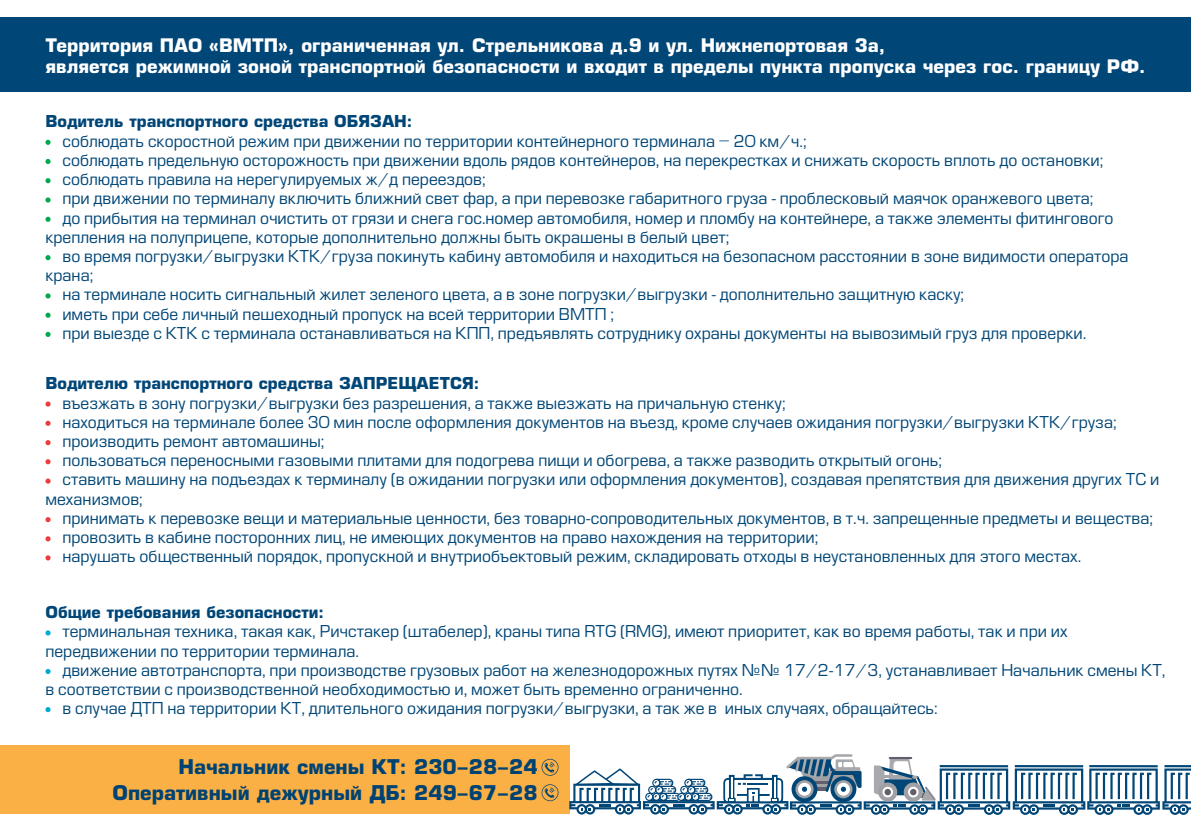
<style>
.page{position:relative;width:1191px;height:840px;background:#fff}
.page>*{position:absolute;margin:0;border:0;box-sizing:border-box;transform-origin:0 0}
.t1{font:700 19.8px/25.4px "Europe C";color:#004373;text-align:right}
.t2{font:700 18.2px/21.8px "Europe C";color:#fff}
.t3{font:16px/19.2px "Europe C";color:#004677}
.t4{font:700 16px "Europe C";color:#004677}
.s1{font-family:"Myriad Pro"}
</style>
<div class="page">
<div style="left:0;top:17px;width:1191px;height:74px;background:#004677"></div>
<div style="left:0;top:745px;width:569px;height:68px;background:#fbb045"></div>
<svg style="left:541px;top:758px;width:17px;height:17px"></svg>
<svg style="left:541px;top:784px;width:17px;height:16px"></svg>
<svg style="left:569px;top:753px;width:622px;height:61px"></svg>
<svg style="left:45px;top:401px;width:6px;height:5px"></svg>
<svg style="left:45px;top:420px;width:6px;height:5px"></svg>
<svg style="left:45px;top:440px;width:6px;height:5px"></svg>
<svg style="left:45px;top:459px;width:6px;height:5px"></svg>
<svg style="left:45px;top:478px;width:6px;height:5px"></svg>
<svg style="left:45px;top:517px;width:6px;height:5px"></svg>
<svg style="left:45px;top:536px;width:6px;height:5px"></svg>
<svg style="left:45px;top:555px;width:6px;height:5px"></svg>
<svg style="left:45px;top:140px;width:6px;height:5px"></svg>
<svg style="left:45px;top:159px;width:6px;height:5px"></svg>
<svg style="left:45px;top:178px;width:6px;height:5px"></svg>
<svg style="left:45px;top:197px;width:6px;height:5px"></svg>
<svg style="left:45px;top:216px;width:6px;height:6px"></svg>
<svg style="left:45px;top:255px;width:6px;height:5px"></svg>
<svg style="left:45px;top:293px;width:6px;height:5px"></svg>
<svg style="left:45px;top:312px;width:6px;height:5px"></svg>
<svg style="left:45px;top:331px;width:6px;height:6px"></svg>
<svg style="left:45px;top:630px;width:6px;height:5px"></svg>
<svg style="left:45px;top:669px;width:6px;height:4px"></svg>
<svg style="left:45px;top:707px;width:6px;height:4px"></svg>
<p class="t2" style="left:45px;top:34px;width:1102px">Территория ПАО «ВМТП», ограниченная ул. Стрельникова д.9 и ул. Нижнепортовая 3а,<br>является режимной зоной транспортной безопасности и входит в пределы пункта пропуска через гос. границу РФ.</p>
<p class="t4" style="left:45px;top:112px;width:369px">Водитель транспортного средства ОБЯЗАН:</p>
<p class="t3" style="left:62px;top:131px;width:746px">соблюдать скоростной режим при движении по территории контейнерного терминала – 20 км/ч.;</p>
<p class="t3" style="left:62px;top:150px;width:1042px">соблюдать предельную осторожность при движении вдоль рядов контейнеров, на перекрестках и снижать скорость вплоть до остановки;</p>
<p class="t3" style="left:62px;top:170px;width:425px">соблюдать правила на нерегулируемых ж/д переездов;</p>
<p class="t3" style="left:62px;top:189px;width:1032px">при движении по терминалу включить ближний свет фар, а при перевозке габаритного груза <span class="s1">-</span> проблесковый маячок оранжевого цвета;</p>
<p class="t3" style="left:62px;top:208px;width:1052px">до прибытия на терминал очистить от грязи и снега гос.номер автомобиля, номер и пломбу на контейнере, а также элементы фитингового</p>
<p class="t3" style="left:45px;top:227px;width:685px">крепления на полуприцепе, которые дополнительно должны быть окрашены в белый цвет;</p>
<p class="t3" style="left:62px;top:246px;width:1067px">во время погрузки/выгрузки КТК/груза покинуть кабину автомобиля и находиться на безопасном расстоянии в зоне видимости оператора</p>
<p class="t3" style="left:45px;top:266px;width:49px">крана;</p>
<p class="t3" style="left:62px;top:285px;width:903px">на терминале носить сигнальный жилет зеленого цвета, а в зоне погрузки/выгрузки <span class="s1">-</span> дополнительно защитную каску;</p>
<p class="t3" style="left:62px;top:304px;width:553px">иметь при себе личный пешеходный пропуск на всей территории ВМТП ;</p>
<p class="t3" style="left:62px;top:323px;width:1025px">при выезде с КТК с терминала останавливаться на КПП, предъявлять сотруднику охраны документы на вывозимый груз для проверки.</p>
<p class="t4" style="left:45px;top:373px;width:436px">Водителю транспортного средства ЗАПРЕЩАЕТСЯ:</p>
<p class="t3" style="left:62px;top:393px;width:724px">въезжать в зону погрузки/выгрузки без разрешения, а также выезжать на причальную стенку;</p>
<p class="t3" style="left:62px;top:412px;width:1055px">находиться на терминале более 30 мин после оформления документов на въезд, кроме случаев ожидания погрузки/выгрузки КТК/груза;</p>
<p class="t3" style="left:62px;top:431px;width:264px">производить ремонт автомашины;</p>
<p class="t3" style="left:62px;top:450px;width:881px">пользоваться переносными газовыми плитами для подогрева пищи и обогрева, а также разводить открытый огонь;</p>
<p class="t3" style="left:62px;top:470px;width:1098px">ставить машину на подъездах к терминалу (в ожидании погрузки или оформления документов), создавая препятствия для движения других ТС и</p>
<p class="t3" style="left:45px;top:489px;width:99px">механизмов;</p>
<p class="t3" style="left:62px;top:508px;width:1092px">принимать к перевозке вещи и материальные ценности, без товарно<span class="s1">-</span>сопроводительных документов, в т.ч. запрещенные предметы и вещества;</p>
<p class="t3" style="left:62px;top:527px;width:757px">провозить в кабине посторонних лиц, не имеющих документов на право нахождения на территории;</p>
<p class="t3" style="left:62px;top:546px;width:1020px">нарушать общественный порядок, пропускной и внутриобъектовый режим, складировать отходы в неустановленных для этого местах.</p>
<p class="t4" style="left:45px;top:602px;width:280px">Общие требования безопасности:</p>
<p class="t3" style="left:45px;top:621px;width:1023px;text-indent:17px">терминальная техника, такая как, Ричстакер (штабелер), краны типа RTG (RMG), имеют приоритет, как во время работы, так и при их передвижении по территории терминала.</p>
<p class="t3" style="left:62px;top:660px;width:1104px">движение автотранспорта, при производстве грузовых работ на железнодорожных путях №№ 17/2<span class="s1">-</span>17/3, устанавливает Начальник смены КТ,</p>
<p class="t3" style="left:45px;top:679px;width:698px">в соответствии с производственной необходимостью и, может быть временно ограниченно.</p>
<p class="t3" style="left:62px;top:698px;width:877px">в случае ДТП на территории КТ, длительного ожидания погрузки/выгрузки, а так же в иных случаях, обращайтесь:</p>
<p class="t1" style="left:113px;top:753px;width:426px">Начальник смены КТ: 230-28-24<br>Оперативный дежурный ДБ: 249-67-28</p>
</div>
